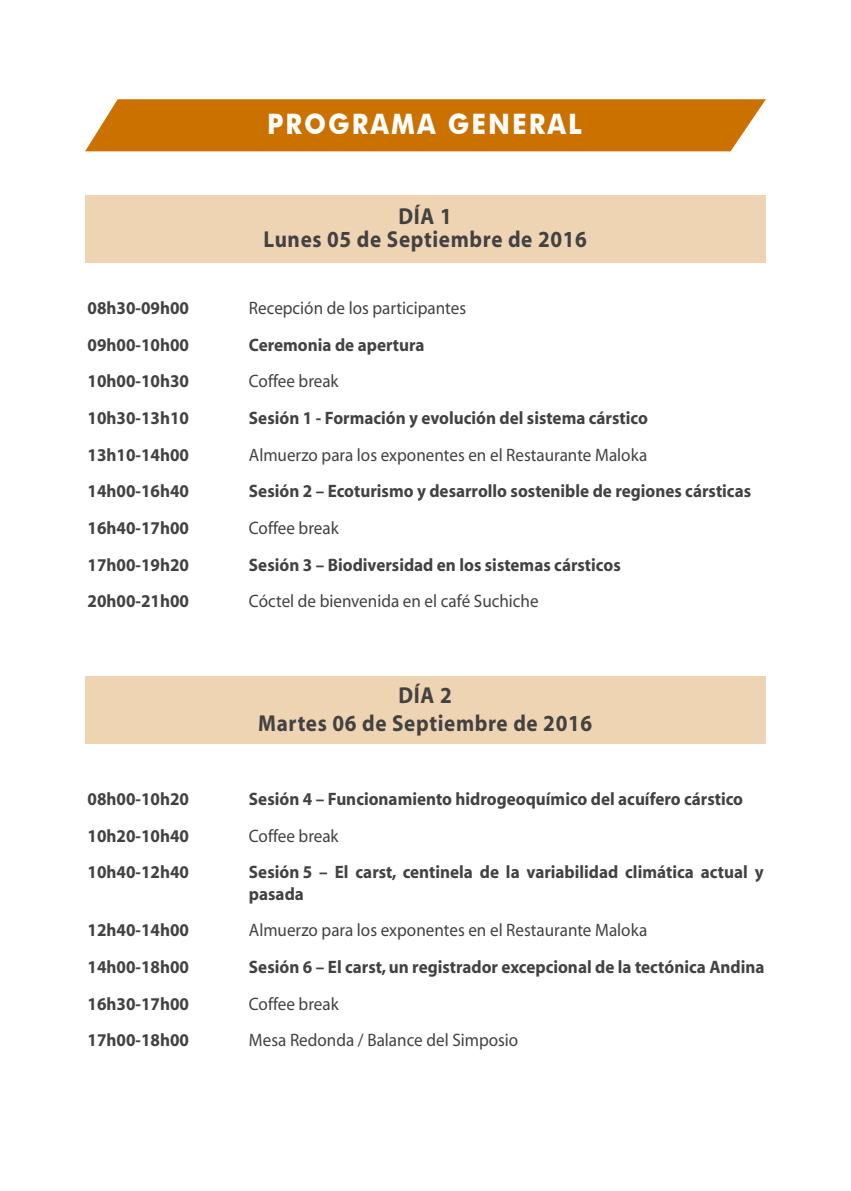
<style>
.page{position:relative;width:851px;height:1191px;background:#fff}
.page>*{position:absolute;margin:0;border:0;box-sizing:border-box;transform-origin:0 0}
.t1{font:700 28.2px "Futura BT";letter-spacing:.08em;color:#fff;scale:.91 1}
.t2{font:700 23.1px "Myriad";letter-spacing:.03em;color:#424242;scale:.91 1}
.t3{font:700 18px/21.6px "Myriad";color:#424242;scale:.95 1}
.t4{font:18px "Myriad";color:#424242;scale:.95 1}
</style>
<div class="page">
<div style="left:85px;top:195px;width:680px;height:67px;background:#efd4b3"></div>
<div style="left:85px;top:676px;width:680px;height:67px;background:#efd4b3"></div>
<div style="left:85px;top:99px;width:680px;height:52px;background:#cb7100"></div>
<h1 class="t1" style="left:267px;top:107px;width:347px">PROGRAMA GENERAL</h1>
<p class="t2" style="left:398px;top:204px;width:60px">DÍA 1</p>
<p class="t2" style="left:263px;top:228px;width:357px">Lunes 05 de Septiembre de 2016</p>
<p class="t3" style="left:87px;top:298px;width:108px">08h30-09h00</p>
<p class="t4" style="left:249px;top:299px;width:230px">Recepción de los participantes</p>
<p class="t3" style="left:87px;top:335px;width:108px">09h00-10h00</p>
<p class="t3" style="left:249px;top:335px;width:186px">Ceremonia de apertura</p>
<p class="t3" style="left:87px;top:371px;width:108px">10h00-10h30</p>
<p class="t4" style="left:249px;top:372px;width:96px">Coffee break</p>
<p class="t3" style="left:87px;top:408px;width:108px">10h30-13h10</p>
<p class="t3" style="left:249px;top:408px;width:421px">Sesión 1 - Formación y evolución del sistema cárstico</p>
<p class="t3" style="left:87px;top:444px;width:108px">13h10-14h00</p>
<p class="t4" style="left:249px;top:446px;width:420px">Almuerzo para los exponentes en el Restaurante Maloka</p>
<p class="t3" style="left:87px;top:481px;width:108px">14h00-16h40</p>
<p class="t3" style="left:249px;top:481px;width:530px">Sesión 2 – Ecoturismo y desarrollo sostenible de regiones cársticas</p>
<p class="t3" style="left:87px;top:518px;width:108px">16h40-17h00</p>
<p class="t4" style="left:249px;top:519px;width:96px">Coffee break</p>
<p class="t3" style="left:87px;top:554px;width:108px">17h00-19h20</p>
<p class="t3" style="left:249px;top:554px;width:393px">Sesión 3 – Biodiversidad en los sistemas cársticos</p>
<p class="t3" style="left:87px;top:591px;width:108px">20h00-21h00</p>
<p class="t4" style="left:249px;top:592px;width:306px">Cóctel de bienvenida en el café Suchiche</p>
<p class="t2" style="left:398px;top:683px;width:60px">DÍA 2</p>
<p class="t2" style="left:258px;top:711px;width:368px">Martes 06 de Septiembre de 2016</p>
<p class="t3" style="left:87px;top:788px;width:108px">08h00-10h20</p>
<p class="t3" style="left:249px;top:788px;width:521px">Sesión 4 – Funcionamiento hidrogeoquímico del acuífero cárstico</p>
<p class="t3" style="left:87px;top:825px;width:108px">10h20-10h40</p>
<p class="t4" style="left:249px;top:826px;width:96px">Coffee break</p>
<p class="t3" style="left:87px;top:862px;width:108px">10h40-12h40</p>
<p class="t3" style="left:249px;top:862px;width:543px">Sesión 5 – El carst, centinela de la variabilidad climática actual y pasada</p>
<p class="t3" style="left:87px;top:920px;width:108px">12h40-14h00</p>
<p class="t4" style="left:249px;top:921px;width:420px">Almuerzo para los exponentes en el Restaurante Maloka</p>
<p class="t3" style="left:87px;top:956px;width:108px">14h00-18h00</p>
<p class="t3" style="left:249px;top:956px;width:544px">Sesión 6 – El carst, un registrador excepcional de la tectónica Andina</p>
<p class="t3" style="left:87px;top:993px;width:108px">16h30-17h00</p>
<p class="t4" style="left:249px;top:994px;width:96px">Coffee break</p>
<p class="t3" style="left:87px;top:1030px;width:108px">17h00-18h00</p>
<p class="t4" style="left:249px;top:1031px;width:285px">Mesa Redonda / Balance del Simposio</p>
</div>
